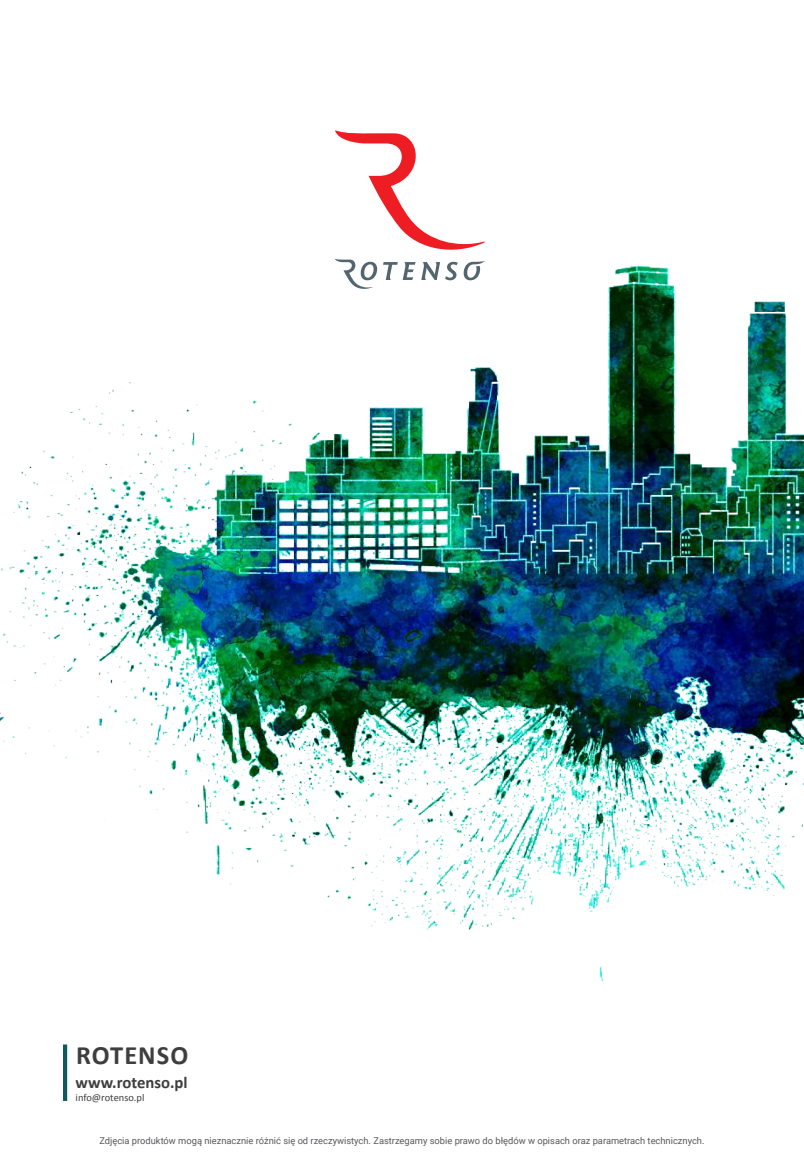
<style>
.page{position:relative;width:804px;height:1164px;background:#fff}
.page>*{position:absolute;margin:0;border:0;box-sizing:border-box;transform-origin:0 0}
.t1{font:700 26.43px "Calibri";letter-spacing:.04em;color:#3e3e3f}
.t2{font:700 16.8px "Calibri";color:#3e3e3f}
.t3{font:10.5px "Calibri";color:#3e3e3f}
.t4{font:9.28px "Roboto";color:#57585a}
</style>
<div class="page">
<img style="left:0;top:265px;width:804px;height:715px">
<svg style="left:335px;top:130px;width:150px;height:160px"></svg>
<hr style="left:63px;top:1046px;width:4px;height:52px;background:#10595d">
<h1 class="t1" style="left:76px;top:1036px;width:114px">ROTENSO</h1>
<h2 class="t2" style="left:76px;top:1070px;width:114px">www.rotenso.pl</h2>
<p class="t3" style="left:76px;top:1089px;width:70px">info@rotenso.pl</p>
<p class="t4" style="left:99px;top:1133px;width:606px">Zdjęcia produktów mogą nieznacznie różnić się od rzeczywistych. Zastrzegamy sobie prawo do błędów w opisach oraz parametrach technicznych.</p>
</div>
